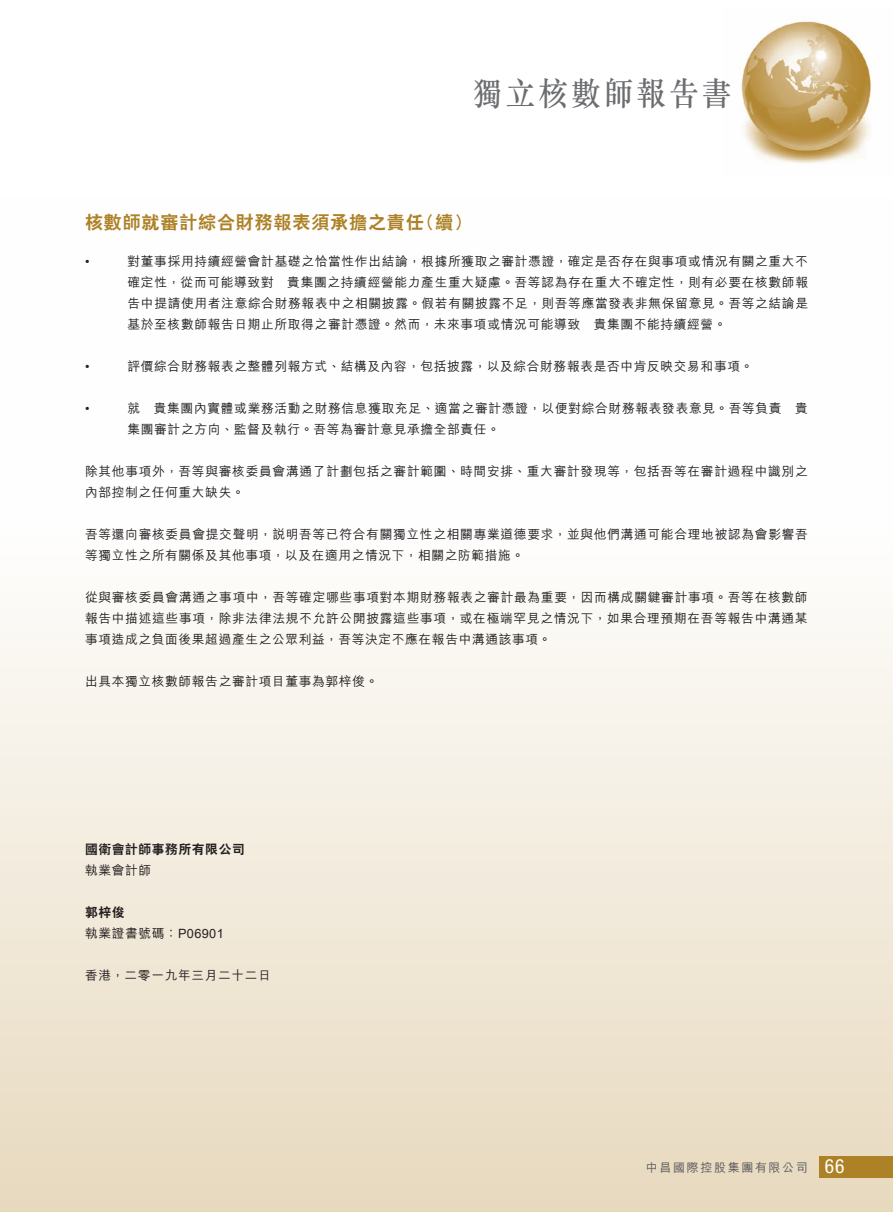
<style>
.page{position:relative;width:893px;height:1212px;background:#fff}
.page>*{position:absolute;margin:0;border:0;box-sizing:border-box;transform-origin:0 0}
.t1{font:500 33px "M Sung HK";letter-spacing:.1em;color:#6c6d70;scale:.9 1}
.t2{font:condensed 19.5px "Helvetica Neue LT Std";color:#fff}
.t3{font:800 18px "C Hei 2 HK";letter-spacing:.05em;color:#ad8126}
.t4{font:500 12.75px/21px "M Hei HK";letter-spacing:.05em;color:#231f20;text-align:justify}
.t5{font:800 12.75px "C Hei 2 HK";letter-spacing:.05em;color:#231f20}
.t6{font:12.75px "Arial";color:#231f20}
.t7{font:500 12px "M Hei HK";letter-spacing:.14em;color:#57585a}
.s1{font-family:"Arial";font-weight:400}
</style>
<div class="page">
<img style="left:740px;top:21px;width:131px;height:143px">
<div style="left:0;top:196px;width:893px;height:1016px;background:linear-gradient(to bottom,#fff,#eaddc5)"></div>
<div style="left:819px;top:1156px;width:74px;height:21px;background:#ad8126"></div>
<h1 class="t1" style="left:473px;top:71px;width:289px">獨立核數師報告書</h1>
<h3 class="t3" style="left:85px;top:210px;width:340px">核數師就審計綜合財務報表須承擔之責任</h3>
<p class="t4" style="left:128px;top:250px;width:682px">對董事採用持續經營會計基礎之恰當性作出結論，根據所獲取之審計憑證，確定是否存在與事項或情況有關之重大不</p>
<h3 class="t3" style="left:417px;top:210px;width:57px">（續(</h3>
<p class="t6" style="left:85px;top:253px;width:6px">•</p>
<p class="t6" style="left:85px;top:358px;width:6px">•</p>
<p class="t6" style="left:85px;top:400px;width:6px">•</p>
<p class="t4" style="left:128px;top:271px;width:682px">確定性，從而可能導致對　貴集團之持續經營能力產生重大疑慮。吾等認為存在重大不確定性，則有必要在核數師報告中提請使用者注意綜合財務報表中之相關披露。假若有關披露不足，則吾等應當發表非無保留意見。吾等之結論是基於至核數師報告日期止所取得之審計憑證。然而，未來事項或情況可能導致　貴集團不能持續經營。</p>
<p class="t4" style="left:128px;top:355px;width:627px">評價綜合財務報表之整體列報方式、結構及內容，包括披露，以及綜合財務報表是否中肯反映交易和事項。</p>
<p class="t4" style="left:128px;top:397px;width:682px">就　貴集團內實體或業務活動之財務信息獲取充足、適當之審計憑證，以便對綜合財務報表發表意見。吾等負責　貴</p>
<p class="t4" style="left:128px;top:418px;width:374px">集團審計之方向、監督及執行。吾等為審計意見承擔全部責任。</p>
<p class="t4" style="left:85px;top:460px;width:724px">除其他事項外，吾等與審核委員會溝通了計劃包括之審計範圍、時間安排、重大審計發現等，包括吾等在審計過程中識別之內部控制之任何重大缺失。</p>
<p class="t4" style="left:85px;top:523px;width:724px">吾等還向審核委員會提交聲明，說明吾等已符合有關獨立性之相關專業道德要求，並與他們溝通可能合理地被認為會影響吾等獨立性之所有關係及其他事項，以及在適用之情況下，相關之防範措施。</p>
<p class="t4" style="left:85px;top:586px;width:724px">從與審核委員會溝通之事項中，吾等確定哪些事項對本期財務報表之審計最為重要，因而構成關鍵審計事項。吾等在核數師報告中描述這些事項，除非法律法規不允許公開披露這些事項，或在極端罕見之情況下，如果合理預期在吾等報告中溝通某事項造成之負面後果超過產生之公眾利益，吾等決定不應在報告中溝通該事項。</p>
<p class="t4" style="left:85px;top:670px;width:295px">出具本獨立核數師報告之審計項目董事為郭梓俊。</p>
<p class="t5" style="left:85px;top:841px;width:161px">國衛會計師事務所有限公司</p>
<p class="t4" style="left:85px;top:859px;width:68px">執業會計師</p>
<p class="t5" style="left:85px;top:904px;width:41px">郭梓俊</p>
<p class="t4" style="left:85px;top:922px;width:140px">執業證書號碼：<span class="s1">P06901</span></p>
<p class="t4" style="left:85px;top:964px;width:187px">香港，二零一九年三月二十二日</p>
<p class="t7" style="left:646px;top:1159px;width:164px">中昌國際控股集團有限公司</p>
<h2 class="t2" style="left:825px;top:1155px;width:21px">66</h2>
</div>
